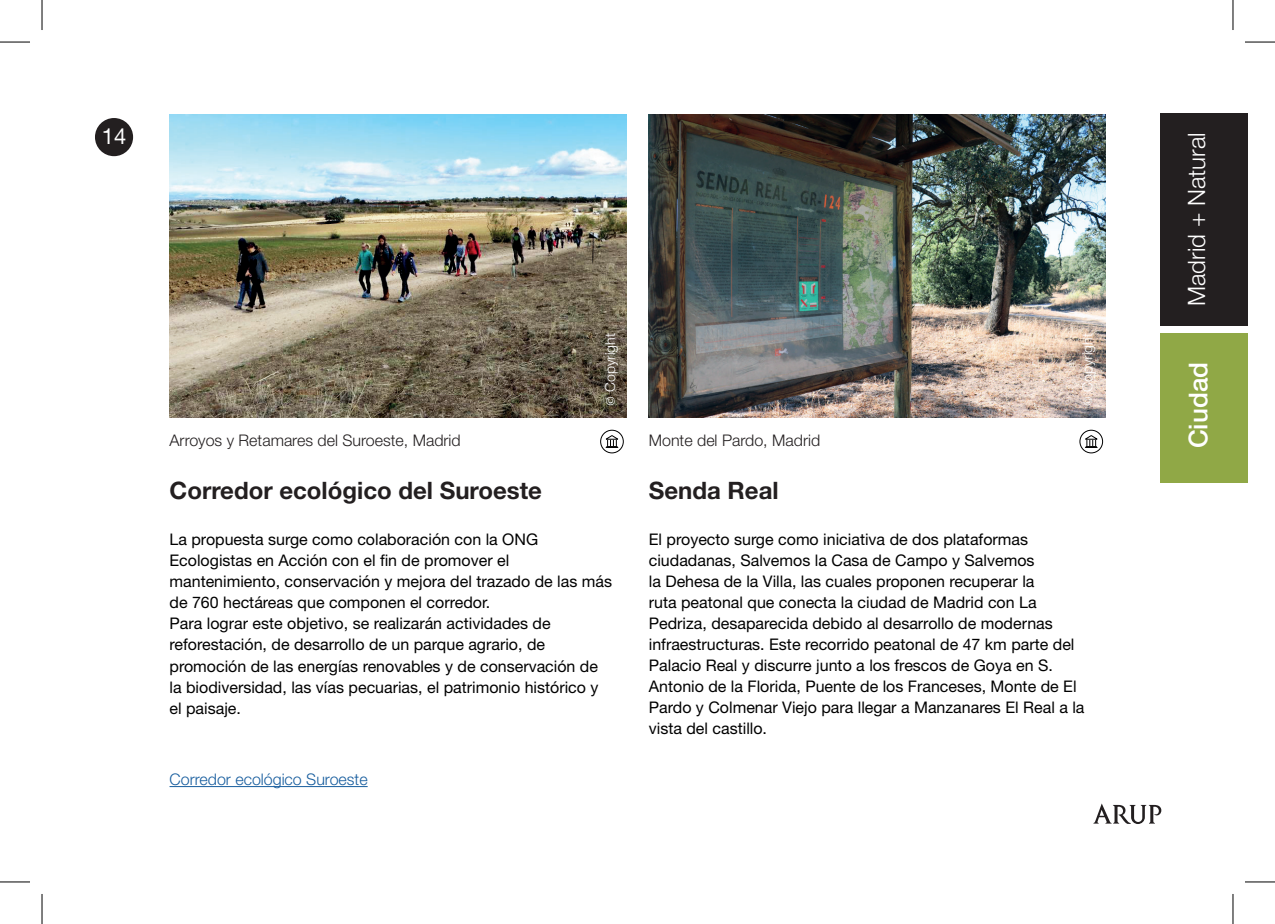
<style>
.page{position:relative;width:1275px;height:924px;background:#fff}
.page>*{position:absolute;margin:0;border:0;box-sizing:border-box;transform-origin:0 0}
.t1{font:500 26px "Helvetica Neue LT Std";color:#fff}
.t2{font:700 24px "Helvetica Neue LT Std";color:#231f20}
.t3{font:300 24px "Helvetica Neue LT Std";color:#fff}
.t4{font:22px "Helvetica Neue LT Std";color:#fff}
.t5{font:16px/21px "Helvetica Neue LT Std";color:#000}
.t6{font:300 16px "Helvetica Neue LT Std";color:#231f20}
.t7{font:300 16px "Helvetica Neue LT Std";color:#175d9e}
.t8{font:300 14px "Helvetica Neue LT Std";color:#fff}
.s1{font-family:"Minion Pro";font-weight:400}
</style>
<div class="page">
<img style="left:169px;top:114px;width:457px;height:303px">
<hr style="left:169px;top:785px;width:199px;height:1px;background:#175d9e">
<div style="left:95px;top:118px;width:38px;height:38px;background:#231f20;border-radius:50%"></div>
<div style="left:1161px;top:114px;width:87px;height:212px;background:#231f20"></div>
<div style="left:1161px;top:332px;width:87px;height:150px;background:#90a846"></div>
<img style="left:649px;top:114px;width:456px;height:303px">
<svg style="left:1093px;top:803px;width:68px;height:20px"></svg>
<div style="left:600px;top:430px;width:23px;height:23px;border:1px solid #000001;border-radius:50%"></div>
<svg style="left:605px;top:435px;width:13px;height:13px"></svg>
<div style="left:1079px;top:430px;width:23px;height:23px;border:1px solid #000001;border-radius:50%"></div>
<svg style="left:1085px;top:435px;width:12px;height:13px"></svg>
<hr style="left:0;top:42px;width:30px;height:1px;background:#000">
<hr style="left:1245px;top:42px;width:30px;height:1px;background:#000">
<hr style="left:0;top:881px;width:30px;height:1px;background:#000">
<hr style="left:1245px;top:881px;width:30px;height:1px;background:#000">
<hr style="left:42px;top:0;width:1px;height:30px;background:#000">
<hr style="left:42px;top:893px;width:1px;height:30px;background:#000">
<hr style="left:1232px;top:0;width:1px;height:30px;background:#000">
<hr style="left:1232px;top:893px;width:1px;height:30px;background:#000">
<h3 class="t4" style="left:102px;top:123px;width:26px">14</h3>
<p class="t6" style="left:169px;top:430px;width:293px">Arroyos y Retamares del Suroeste, Madrid</p>
<p class="t8" style="left:602px;top:405px;width:74px;rotate:-90deg"><span class="s1">©</span> Copyright</p>
<p class="t8" style="left:1079px;top:405px;width:74px;rotate:-90deg"><span class="s1">©</span> Copyright</p>
<p class="t6" style="left:649px;top:430px;width:173px">Monte del Pardo, Madrid</p>
<h2 class="t2" style="left:169px;top:475px;width:374px">Corredor ecológico del Suroeste</h2>
<h2 class="t2" style="left:649px;top:475px;width:131px">Senda Real</h2>
<p class="t5" style="left:169px;top:528px;width:444px">La propuesta surge como colaboración con la ONG Ecologistas en Acción con el fin de promover el mantenimiento, conservación y mejora del trazado de las más de 760 hectáreas que componen el corredor.<br>Para lograr este objetivo, se realizarán actividades de reforestación, de desarrollo de un parque agrario, de promoción de las energías renovables y de conservación de la biodiversidad, las vías pecuarias, el patrimonio histórico y el paisaje.</p>
<p class="t5" style="left:649px;top:528px;width:437px">El proyecto surge como iniciativa de dos plataformas ciudadanas, Salvemos la Casa de Campo y Salvemos<br>la Dehesa de la Villa, las cuales proponen recuperar la<br>ruta peatonal que conecta la ciudad de Madrid con La Pedriza, desaparecida debido al desarrollo de modernas infraestructuras. Este recorrido peatonal de 47 km parte del Palacio Real y discurre junto a los frescos de Goya en S.<br>Antonio de la Florida, Puente de los Franceses, Monte de El Pardo y Colmenar Viejo para llegar a Manzanares El Real a la vista del castillo.</p>
<p class="t7" style="left:169px;top:769px;width:200px">Corredor ecológico Suroeste</p>
<h2 class="t3" style="left:1181px;top:306px;width:175px;rotate:-90deg">Madrid + Natural</h2>
<h1 class="t1" style="left:1182px;top:448px;width:88px;rotate:-90deg">Ciudad</h1>
</div>
